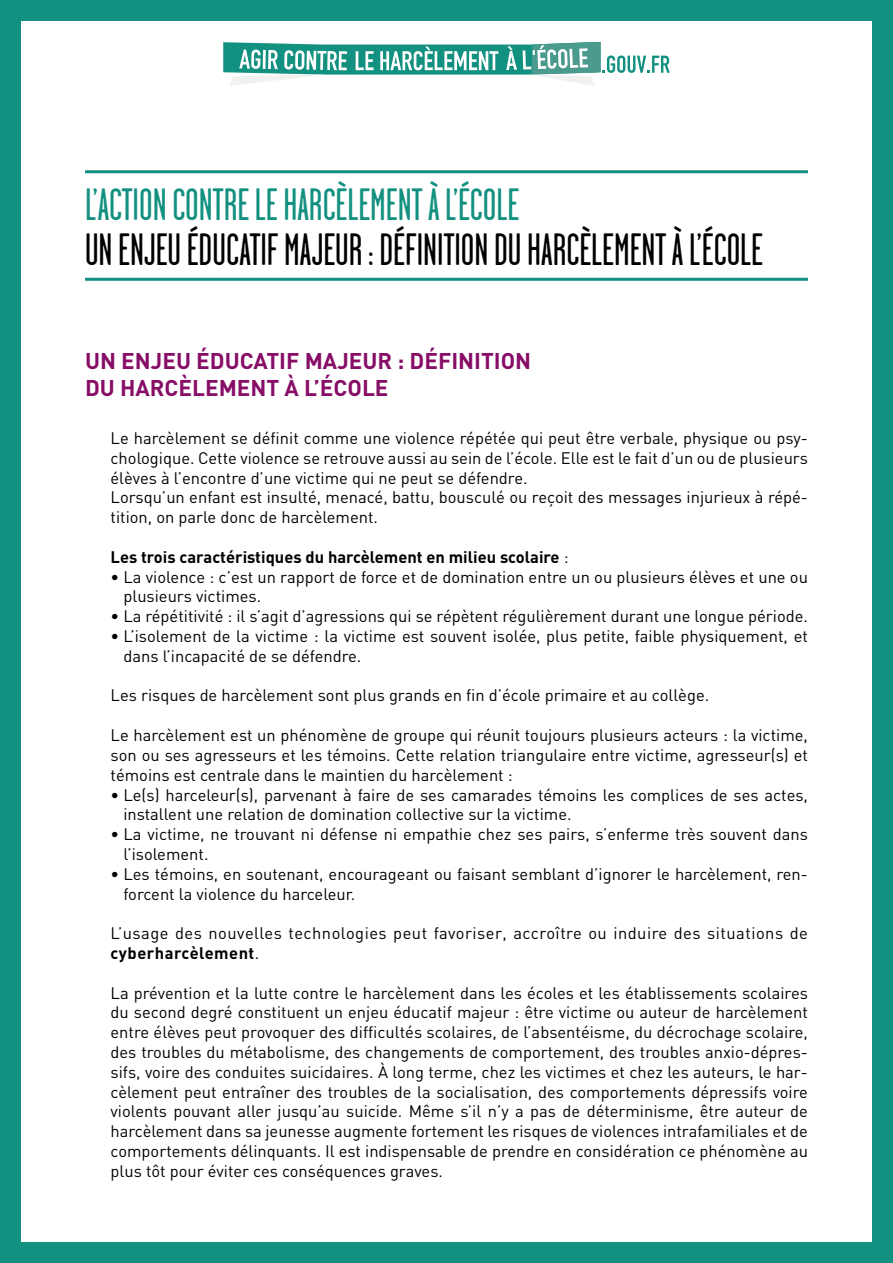
<style>
.page{position:relative;width:893px;height:1263px;background:#129080}
.page>*{position:absolute;margin:0;border:0;box-sizing:border-box;transform-origin:0 0}
.t1{font:45px "Garage Gothic";color:#000}
.t2{font:45px "Garage Gothic";color:#129080}
.t3{font:700 22.5px "DIN";color:#870d67}
.t4{font:16.5px/19.8px "DIN";color:#000}
.t5{font:16.5px/19.8px "DIN";letter-spacing:.03em;color:#000}
.t6{font:700 16.5px "DIN";color:#000}
.s1{font-weight:400}
.s2{font-weight:700}
</style>
<div class="page">
<div style="left:21px;top:21px;width:851px;height:1221px;background:#fff"></div>
<svg style="left:223px;top:42px;width:447px;height:44px"></svg>
<hr style="left:85px;top:170px;width:723px;height:3px;background:#129080">
<hr style="left:85px;top:278px;width:723px;height:3px;background:#129080">
<h1 class="t2" style="left:85px;top:181px;width:436px">L’ACTION CONTRE LE HARCÈLEMENT À L’ÉCOLE</h1>
<h1 class="t1" style="left:85px;top:226px;width:343px">UNENJEU ÉDUCATIF MAJEUR : DÉFINITION</h1>
<h1 class="t1" style="left:494px;top:226px;width:47px">DUHARCÈLEMENT</h1>
<h1 class="t1" style="left:672px;top:226px;width:43px">ÀL’ÉCOLE</h1>
<h2 class="t3" style="left:85px;top:346px;width:125px">Unenjeu éducati</h2>
<h2 class="t3" style="left:286px;top:346px;width:78px">f majeur</h2>
<h2 class="t3" style="left:397px;top:346px;width:66px">: définition</h2>
<h2 class="t3" style="left:85px;top:373px;width:51px">du harcèlement</h2>
<h2 class="t3" style="left:285px;top:373px;width:50px">à l’école</h2>
<p class="t4" style="left:111px;top:428px;width:699px">Le harcèlement se définit comme une violence répétée qui peut être verbale, physique ou psy&shy;chologique. Cette violence se retrouve aussi au sein de l’école. Elle est le fait d’un ou de plusieurs élèves à l’encontre d’une victime qui ne peut se défendre.<br>Lorsqu’un enfant est insulté, menacé, battu, bousculé ou reçoit des messages injurieux à répé&shy;tition, on parle donc de harcèlement.</p>
<p class="t6" style="left:111px;top:546px;width:460px">Les trois caractéristiques du harcèlement en milieu scolaire <span class="s1">:</span></p>
<p class="t4" style="left:123px;top:566px;width:686px;text-indent:-13px">• La violence : c’est un rapport de force et de domination entre un ou plusieurs élèves et une ou plusieurs victimes.</p>
<p class="t4" style="left:111px;top:606px;width:699px">• La répétitivité : il s’agit d’agressions qui se répètent régulièrement durant une longue période.</p>
<p class="t4" style="left:123px;top:626px;width:686px;text-indent:-13px">• L’isolement de la victime : la victime est souvent isolée, plus petite, faible physiquement, et dans l’incapacité de se défendre.</p>
<p class="t4" style="left:111px;top:685px;width:600px">Les risques de harcèlement sont plus grands en fin d’école primaire et au collège.</p>
<p class="t4" style="left:111px;top:725px;width:699px;text-align:justify">Le harcèlement est un phénomène de groupe qui réunit toujours plusieurs acteurs : la victime, son ou ses agresseurs et les témoins. Cette relation triangulaire entre victime, agresseur(s) et témoins est centrale dans le maintien du harcèlement :</p>
<p class="t4" style="left:123px;top:784px;width:686px;text-indent:-13px">• Le(s) harceleur(s), parvenant à faire de ses camarades témoins les complices de ses actes, installent une relation de domination collective sur la victime.</p>
<p class="t4" style="left:123px;top:824px;width:686px;text-indent:-13px">• La victime, ne trouvant ni défense ni empathie chez ses pairs, s’enferme très souvent dans l’isolement.</p>
<p class="t4" style="left:123px;top:863px;width:686px;text-indent:-13px">• Les témoins, en soutenant, encourageant ou faisant semblant d’ignorer le harcèlement, ren&shy;forcent la violence du harceleur.</p>
<p class="t5" style="left:111px;top:923px;width:699px">L’usage des nouvelles technologies peut favoriser, accroître ou induire des situations de <span class="s2">cyberharcèlement</span>.</p>
<p class="t4" style="left:111px;top:982px;width:699px;text-align:justify">La prévention et la lutte contre le harcèlement dans les écoles et les établissements scolaires du second degré constituent un enjeu éducatif majeur : être victime ou auteur de harcèlement entre élèves peut provoquer des difficultés scolaires, de l’absentéisme, du décrochage scolaire, des troubles du métabolisme, des changements de comportement, des troubles anxio-dépres&shy;sifs, voire des conduites suicidaires. À long terme, chez les victimes et chez les auteurs, le har&shy;cèlement peut entraîner des troubles de la socialisation, des comportements dépressifs voire violents pouvant aller jusqu’au suicide. Même s’il n’y a pas de déterminisme, être auteur de harcèlement dans sa jeunesse augmente fortement les risques de violences intrafamiliales et de comportements délinquants. Il est indispensable de prendre en considération ce phénomène au plus tôt pour éviter ces conséquences graves.</p>
</div>
